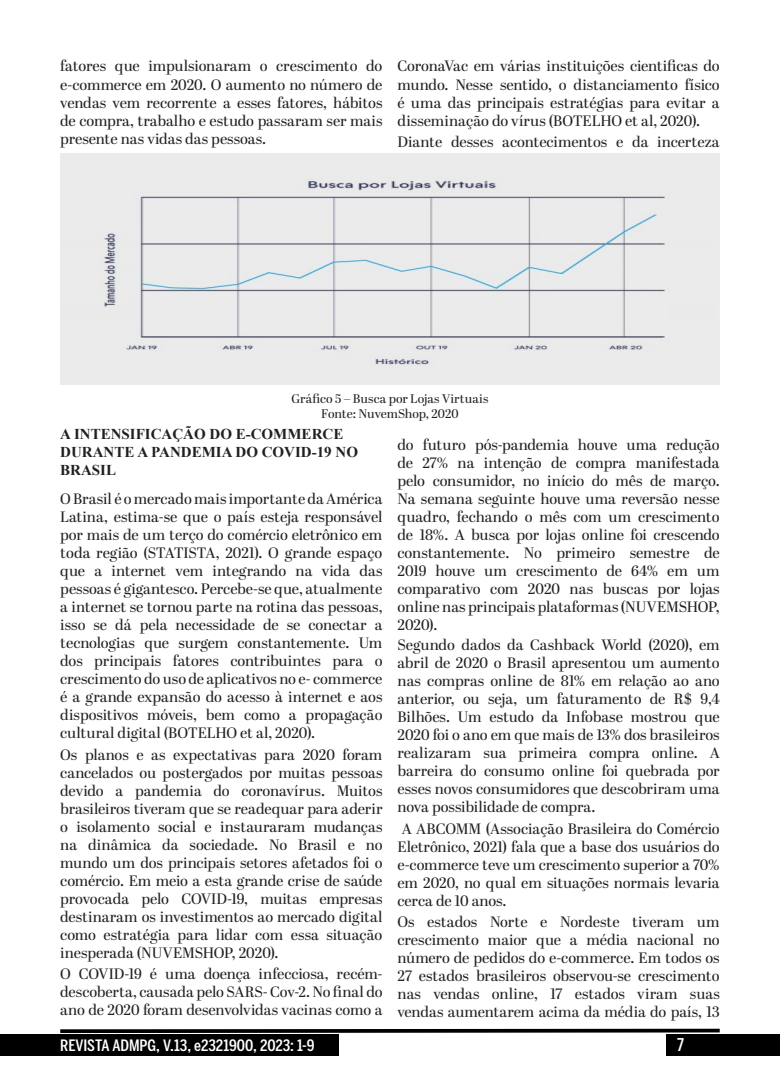
<style>
.page{position:relative;width:780px;height:1088px;background:#fff}
.page>*{position:absolute;margin:0;border:0;box-sizing:border-box;transform-origin:0 0}
.t1{font:500 17.5px "Benton Sans Comp";color:#fff}
.t2{font:500 15.62px "Benton Sans Comp";letter-spacing:-.005em;color:#fff;scale:1.11 1}
.Texto_Principal{font:15px/18px "Abril Display";color:#231f20;text-align:justify}
.Título_Segundo_Nível_ADMPg{font:700 15px/18px "Times New Roman";color:#231f20}
.Legenda_centralizada{font:12.5px "Abril Display";letter-spacing:.005em;color:#231f20}
</style>
<div class="page">
<div style="left:666px;top:1035px;width:114px;height:21px;background:#000"></div>
<div style="left:0;top:1035px;width:338px;height:21px;background:#000"></div>
<svg style="left:56px;top:1028px;width:667px;height:7px"></svg>
<img style="left:61px;top:153px;width:658px;height:231px">
<p class="Texto_Principal" style="left:60px;top:58px;width:324px">fatores que impulsionaram o crescimento do e-commerce em 2020. O aumento no número de vendas vem recorrente a esses fatores, hábitos de compra, trabalho e estudo passaram ser mais presente nas vidas das pessoas.</p>
<p class="Texto_Principal" style="left:397px;top:58px;width:324px">CoronaVac em várias instituições cientificas do mundo. Nesse sentido, o distanciamento físico é uma das principais estratégias para evitar a disseminação do vírus (BOTELHO et al, 2020).</p>
<p class="Texto_Principal" style="left:397px;top:134px;width:324px">Diante desses acontecimentos e da incerteza</p>
<p class="Legenda_centralizada" style="left:291px;top:390px;width:198px">Gráfico 5 – Busca por Lojas Virtuais</p>
<p class="Legenda_centralizada" style="left:321px;top:405px;width:139px">Fonte: NuvemShop, 2020</p>
<p class="Título_Segundo_Nível_ADMPg" style="left:60px;top:424px;width:299px">A INTENSIFICAÇÃO DO E-COMMERCE<br>DURANTE A PANDEMIA DO COVID-19 NO<br>BRASIL</p>
<p class="Texto_Principal" style="left:60px;top:491px;width:324px">O Brasil é o mercado mais importante da América Latina, estima-se que o país esteja responsável por mais de um terço do comércio eletrônico em toda região (STATISTA, 2021). O grande espaço que a internet vem integrando na vida das pessoas é gigantesco. Percebe-se que, atualmente a internet se tornou parte na rotina das pessoas, isso se dá pela necessidade de se conectar a tecnologias que surgem constantemente. Um dos principais fatores contribuintes para o crescimento do uso de aplicativos no e- commerce é a grande expansão do acesso à internet e aos dispositivos móveis, bem como a propagação cultural digital (BOTELHO et al, 2020).</p>
<p class="Texto_Principal" style="left:60px;top:746px;width:324px">Os planos e as expectativas para 2020 foram cancelados ou postergados por muitas pessoas devido a pandemia do coronavírus. Muitos brasileiros tiveram que se readequar para aderir o isolamento social e instauraram mudanças na dinâmica da sociedade. No Brasil e no mundo um dos principais setores afetados foi o comércio. Em meio a esta grande crise de saúde provocada pelo COVID-19, muitas empresas destinaram os investimentos ao mercado digital como estratégia para lidar com essa situação inesperada (NUVEMSHOP, 2020).</p>
<p class="Texto_Principal" style="left:60px;top:966px;width:324px">O COVID-19 é uma doença infecciosa, recém&shy;descoberta, causada pelo SARS- Cov-2. No final do ano de 2020 foram desenvolvidas vacinas como a</p>
<p class="Texto_Principal" style="left:397px;top:436px;width:324px">do futuro pós-pandemia houve uma redução de 27% na intenção de compra manifestada pelo consumidor, no início do mês de março.<br>Na semana seguinte houve uma reversão nesse quadro, fechando o mês com um crescimento de 18%. A busca por lojas online foi crescendo constantemente. No primeiro semestre de 2019 houve um crescimento de 64% em um comparativo com 2020 nas buscas por lojas online nas principais plataformas (NUVEMSHOP, 2020).</p>
<p class="Texto_Principal" style="left:397px;top:637px;width:324px">Segundo dados da Cashback World (2020), em abril de 2020 o Brasil apresentou um aumento nas compras online de 81% em relação ao ano anterior, ou seja, um faturamento de R$ 9,4<br>Bilhões. Um estudo da Infobase mostrou que 2020 foi o ano em que mais de 13% dos brasileiros realizaram sua primeira compra online. A barreira do consumo online foi quebrada por esses novos consumidores que descobriram uma nova possibilidade de compra.</p>
<p class="Texto_Principal" style="left:397px;top:820px;width:324px">A ABCOMM (Associação Brasileira do Comércio Eletrônico, 2021) fala que a base dos usuários do e-commerce teve um crescimento superior a 70% em 2020, no qual em situações normais levaria cerca de 10 anos.</p>
<p class="Texto_Principal" style="left:397px;top:914px;width:324px">Os estados Norte e Nordeste tiveram um crescimento maior que a média nacional no número de pedidos do e-commerce. Em todos os 27 estados brasileiros observou-se crescimento nas vendas online, 17 estados viram suas vendas aumentarem acima da média do país, 13</p>
<p class="t2" style="left:60px;top:1036px;width:230px">REVISTA ADMPG, V.13, e2321900, 2023: 1-9</p>
<p class="t1" style="left:677px;top:1035px;width:8px">7</p>
</div>
